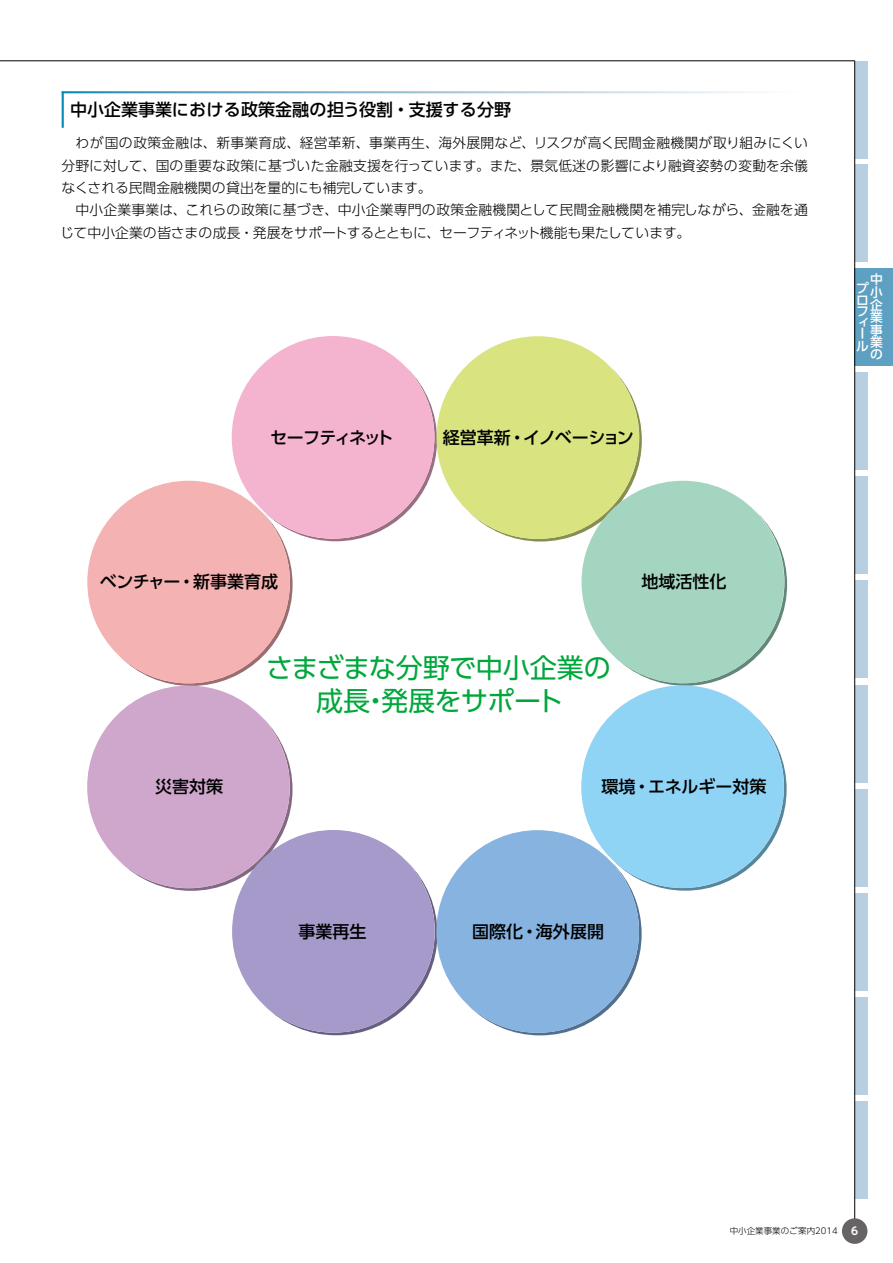
<style>
.page{position:relative;width:893px;height:1263px;background:#fff}
.page>*{position:absolute;margin:0;border:0;box-sizing:border-box;transform-origin:0 0}
.t1{font:27px/32.4px "UD Shin Go Pro";letter-spacing:-.015em;color:#00a73b;text-align:center}
.t2{font:500 16.95px "UD Shin Go Pro";color:#000}
.t3{font:500 16.95px "UD Shin Go Pro";letter-spacing:-.03em;color:#000}
.t4{font:500 16.95px "UD Shin Go Pro";letter-spacing:-.12em;color:#000}
.t5{font:300 13.8px/22.4px "UD Shin Go Pro";letter-spacing:.01em;color:#000}
.t6{font:500 12.75px/12.5px "UD Shin Go Pro";color:#fff;text-align:justify}
.t7{font:700 10.65px "UD Shin Go Pro De";color:#fff}
.t8{font:300 8.55px "UD Shin Go Pro";color:#000}
</style>
<div class="page">
<hr style="left:0;top:61px;width:855px;height:1px;background:#000">
<hr style="left:62px;top:92px;width:2px;height:36px;background:#008db4">
<svg style="left:472px;top:366px;width:315px;height:320px"></svg>
<svg style="left:472px;top:721px;width:315px;height:314px"></svg>
<svg style="left:117px;top:721px;width:320px;height:314px"></svg>
<svg style="left:117px;top:366px;width:320px;height:320px"></svg>
<div style="left:436px;top:336px;width:203px;height:203px;background:#d9e480;border-radius:50%"></div>
<div style="left:581px;top:481px;width:203px;height:202px;background:#a4d5c1;border-radius:50%"></div>
<div style="left:87px;top:685px;width:203px;height:203px;background:#cfa7cd;border-radius:50%"></div>
<div style="left:581px;top:685px;width:203px;height:203px;background:#8fd3f5;border-radius:50%"></div>
<div style="left:436px;top:830px;width:203px;height:203px;background:#86b3e0;border-radius:50%"></div>
<div style="left:232px;top:830px;width:203px;height:203px;background:#a59aca;border-radius:50%"></div>
<div style="left:87px;top:481px;width:203px;height:202px;background:#f5b2b2;border-radius:50%"></div>
<div style="left:232px;top:336px;width:202px;height:203px;background:#f4b4d0;border-radius:50%"></div>
<div style="left:855px;top:268px;width:38px;height:98px;background:#5ea0c2"></div>
<div style="left:855px;top:164px;width:12px;height:97px;background:#b7cfe0"></div>
<div style="left:855px;top:372px;width:12px;height:98px;background:#b7cfe0"></div>
<div style="left:855px;top:476px;width:12px;height:98px;background:#b7cfe0"></div>
<div style="left:855px;top:580px;width:12px;height:98px;background:#b7cfe0"></div>
<div style="left:855px;top:685px;width:12px;height:97px;background:#b7cfe0"></div>
<div style="left:855px;top:789px;width:12px;height:98px;background:#b7cfe0"></div>
<div style="left:855px;top:893px;width:12px;height:98px;background:#b7cfe0"></div>
<div style="left:855px;top:997px;width:12px;height:98px;background:#b7cfe0"></div>
<div style="left:855px;top:1101px;width:12px;height:98px;background:#b7cfe0"></div>
<div style="left:855px;top:61px;width:12px;height:97px;background:#b7cfe0"></div>
<hr style="left:854px;top:61px;width:1px;height:1170px;background:#000">
<div style="left:842px;top:1218px;width:25px;height:26px;background:#666464;border-radius:50%"></div>
<p class="t2" style="left:70px;top:96px;width:442px">中小企業事業における政策金融の担う役割・支援する分野</p>
<p class="t5" style="left:60px;top:131px;width:749px">　わが国の政策金融は、新事業育成、経営革新、事業再生、海外展開など、リスクが高く民間金融機関が取り組みにくい分野に対して、国の重要な政策に基づいた金融支援を行っています。また、景気低迷の影響により融資姿勢の変動を余儀なくされる民間金融機関の貸出を量的にも補完しています。<br>　中小企業事業は、これらの政策に基づき、中小企業専門の政策金融機関として民間金融機関を補完しながら、金融を通じて中小企業の皆さまの成長・発展をサポートするとともに、セーフティネット機能も果たしています。</p>
<p class="t4" style="left:270px;top:423px;width:125px">セーフティネット</p>
<p class="t3" style="left:443px;top:424px;width:192px">経営革新・イノベーション</p>
<p class="t6" style="left:870px;top:273px;width:14px">中小企業事業の</p>
<p class="t6" style="left:856px;top:282px;width:14px;line-height:11.2px;text-align:left">プロフィー</p>
<p class="t6" style="left:856px;top:339px;width:14px">ル</p>
<p class="t2" style="left:100px;top:568px;width:180px">ベンチャー・新事業育成</p>
<h1 class="t1" style="left:266px;top:651px;width:346px">さまざまな分野で中小企業の成長・発展をサポート</h1>
<p class="t2" style="left:641px;top:568px;width:87px">地域活性化</p>
<p class="t2" style="left:155px;top:773px;width:70px">災害対策</p>
<p class="t2" style="left:602px;top:773px;width:166px">環境・エネルギー対策</p>
<p class="t2" style="left:299px;top:917px;width:70px">事業再生</p>
<p class="t2" style="left:472px;top:917px;width:133px">国際化・海外展開</p>
<p class="t8" style="left:730px;top:1224px;width:110px">中小企業事業のご案内2014</p>
<p class="t7" style="left:851px;top:1222px;width:9px">6</p>
</div>
